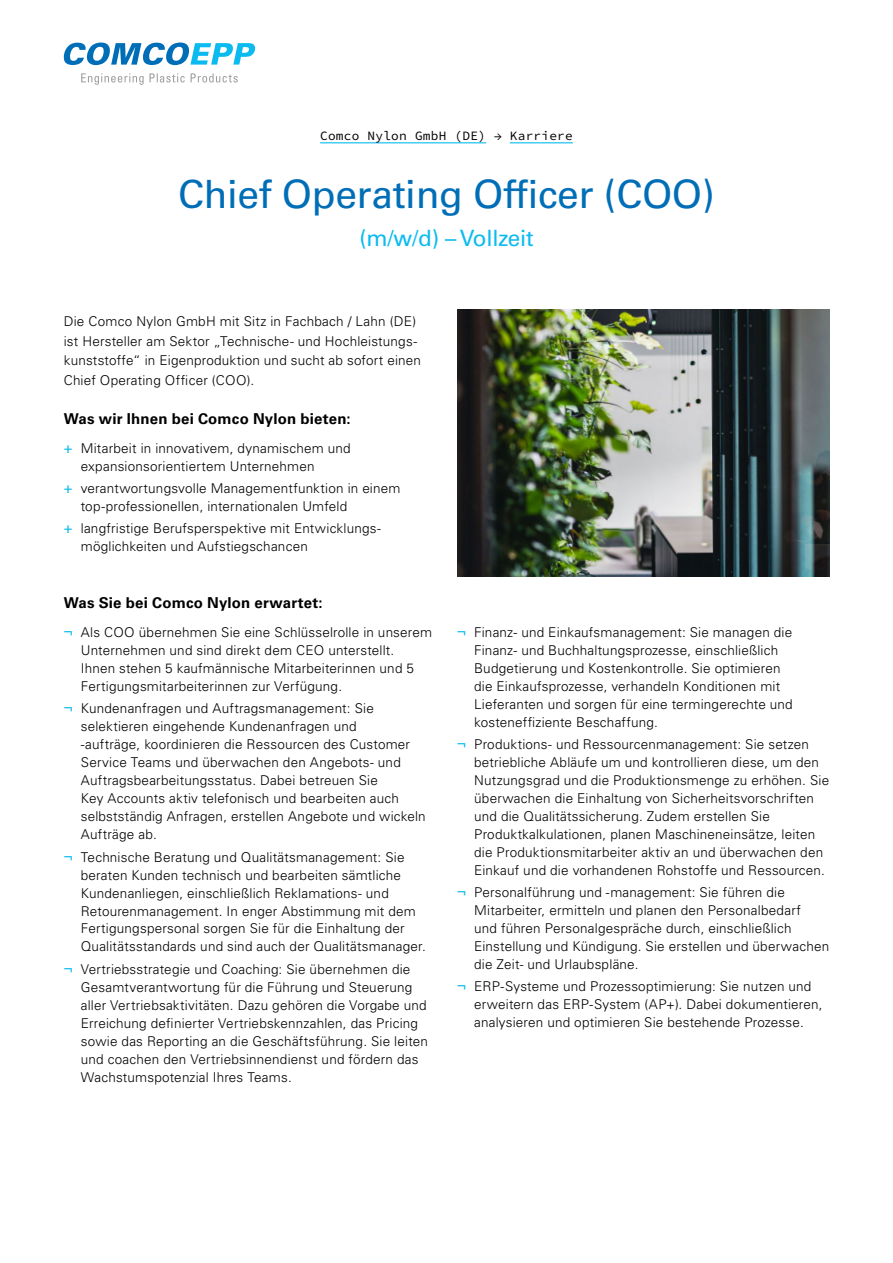
<style>
.page{position:relative;width:893px;height:1263px;background:#fff}
.page>*{position:absolute;margin:0;border:0;box-sizing:border-box;transform-origin:0 0}
.t1{font:39px "Univers LT Std";letter-spacing:-.01em;color:#006eb7}
.t2{font:22.5px "Univers LT Std";letter-spacing:-.01em;color:#0bbbef}
.t3{font:700 15px "Univers LT Std";letter-spacing:.015em;color:#000}
.t4{font:300 13.5px/18px "Univers LT Std";letter-spacing:.015em;color:#000}
.t5{font:12.75px "Source Code Pro";letter-spacing:.02em;color:#000}
.s1{font-weight:400;font-size:15px;color:#0bbbef}
</style>
<div class="page">
<img style="left:457px;top:309px;width:372px;height:267px">
<svg style="left:81px;top:73px;width:157px;height:12px"></svg>
<svg style="left:63px;top:43px;width:193px;height:22px"></svg>
<hr style="left:320px;top:142px;width:166px;height:1px;background:#0bbbef">
<hr style="left:510px;top:142px;width:63px;height:1px;background:#0bbbef">
<p class="t5" style="left:320px;top:126px;width:254px">Comco Nylon GmbH (DE) → Karriere</p>
<h1 class="t1" style="left:178px;top:171px;width:538px">Chief Operating Officer (COO)</h1>
<h2 class="t2" style="left:359px;top:225px;width:176px">(m/w/d) – Vollzeit</h2>
<p class="t4" style="left:64px;top:312px;width:359px;line-height:19.5px">Die Comco Nylon GmbH mit Sitz in Fachbach / Lahn (DE) ist Hersteller am Sektor „Technische- und Hochleistungs&shy;kunststoffe“ in Eigenproduktion und sucht ab sofort einen Chief Operating Officer (COO).</p>
<p class="t3" style="left:64px;top:410px;width:288px">Was wir Ihnen bei Comco Nylon bieten:</p>
<p class="t4" style="left:81px;top:439px;width:271px;text-indent:-17px"><span class="s1">+</span> Mitarbeit in innovativem, dynamischem und expansionsorientiertem Unternehmen</p>
<p class="t4" style="left:81px;top:479px;width:321px;text-indent:-17px"><span class="s1">+</span> verantwortungsvolle Managementfunktion in einem top-professionellen, internationalen Umfeld</p>
<p class="t4" style="left:81px;top:519px;width:302px;text-indent:-17px"><span class="s1">+</span> langfristige Berufsperspektive mit Entwicklungs&shy;möglichkeiten und Aufstiegschancen</p>
<p class="t3" style="left:64px;top:594px;width:260px">Was Sie bei Comco Nylon erwartet:</p>
<p class="t4" style="left:81px;top:623px;width:353px;text-indent:-17px"><span class="s1">¬</span> Als COO übernehmen Sie eine Schlüsselrolle in unserem Unternehmen und sind direkt dem CEO unterstellt.<br>Ihnen stehen 5 kaufmännische Mitarbeiterinnen und 5<br>Fertigungsmitarbeiterinnen zur Verfügung.</p>
<p class="t4" style="left:81px;top:699px;width:346px;text-indent:-17px"><span class="s1">¬</span> Kundenanfragen und Auftragsmanagement: Sie selektieren eingehende Kundenanfragen und<br>-aufträge, koordinieren die Ressourcen des Customer Service Teams und überwachen den Angebots- und Auftragsbearbeitungsstatus. Dabei betreuen Sie<br>Key Accounts aktiv telefonisch und bearbeiten auch selbstständig Anfragen, erstellen Angebote und wickeln Aufträge ab.</p>
<p class="t4" style="left:81px;top:848px;width:347px;text-indent:-17px"><span class="s1">¬</span> Technische Beratung und Qualitätsmanagement: Sie beraten Kunden technisch und bearbeiten sämtliche Kundenanliegen, einschließlich Reklamations- und Retourenmanagement. In enger Abstimmung mit dem Fertigungspersonal sorgen Sie für die Einhaltung der Qualitätsstandards und sind auch der Qualitätsmanager.</p>
<p class="t4" style="left:81px;top:960px;width:349px;text-indent:-17px"><span class="s1">¬</span> Vertriebsstrategie und Coaching: Sie übernehmen die Gesamtverantwortung für die Führung und Steuerung aller Vertriebsaktivitäten. Dazu gehören die Vorgabe und Erreichung definierter Vertriebskennzahlen, das Pricing sowie das Reporting an die Geschäftsführung. Sie leiten und coachen den Vertriebsinnendienst und fördern das Wachstumspotenzial Ihres Teams.</p>
<p class="t4" style="left:474px;top:623px;width:320px;text-indent:-17px"><span class="s1">¬</span> Finanz- und Einkaufsmanagement: Sie managen die Finanz- und Buchhaltungsprozesse, einschließlich Budgetierung und Kostenkontrolle. Sie optimieren die Einkaufsprozesse, verhandeln Konditionen mit Lieferanten und sorgen für eine termingerechte und kosteneffiziente Beschaffung.</p>
<p class="t4" style="left:474px;top:735px;width:357px;text-indent:-17px"><span class="s1">¬</span> Produktions- und Ressourcenmanagement: Sie setzen betriebliche Abläufe um und kontrollieren diese, um den Nutzungsgrad und die Produktionsmenge zu erhöhen. Sie überwachen die Einhaltung von Sicherheitsvorschriften und die Qualitätssicherung. Zudem erstellen Sie Produktkalkulationen, planen Maschineneinsätze, leiten die Produktionsmitarbeiter aktiv an und überwachen den Einkauf und die vorhandenen Rohstoffe und Ressourcen.</p>
<p class="t4" style="left:474px;top:883px;width:357px;text-indent:-17px"><span class="s1">¬</span> Personalführung und -management: Sie führen die Mitarbeiter, ermitteln und planen den Personalbedarf<br>und führen Personalgespräche durch, einschließlich Einstellung und Kündigung. Sie erstellen und überwachen die Zeit- und Urlaubspläne.</p>
<p class="t4" style="left:474px;top:977px;width:350px;text-indent:-17px"><span class="s1">¬</span> ERP-Systeme und Prozessoptimierung: Sie nutzen und erweitern das ERP-System (AP+). Dabei dokumentieren, analysieren und optimieren Sie bestehende Prozesse.</p>
</div>
